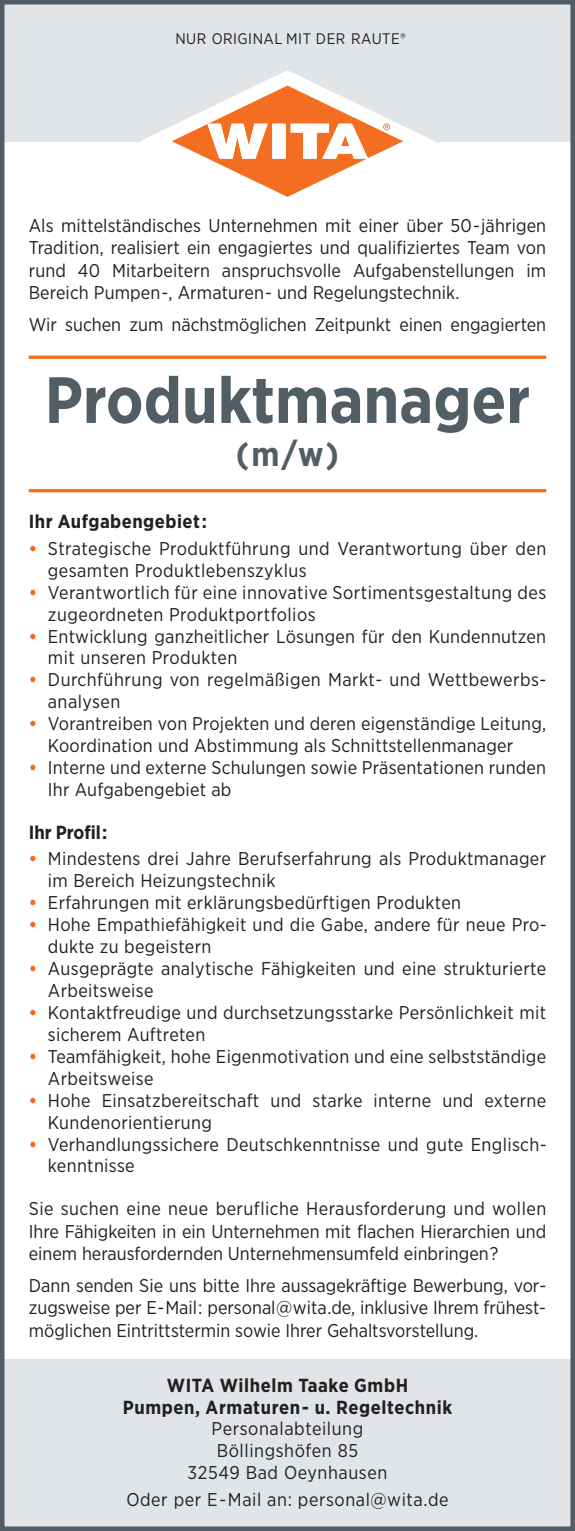
<style>
.page{position:relative;width:575px;height:1531px;background:#fff}
.page>*{position:absolute;margin:0;border:0;box-sizing:border-box;transform-origin:0 0}
.t1{font:700 65.25px "Gotham Narrow";color:#525e65}
.t2{font:700 33.52px "Gotham Narrow";color:#525e65}
.t3{font:700 18.9px/21.8px "Gotham Narrow";letter-spacing:.03em;color:#231f20;text-align:center}
.t4{font:18.45px/21.8px "Gotham Narrow";letter-spacing:.02em;color:#231f20}
.t5{font:18.45px "Gotham Narrow";color:#231f20}
.t6{font:15.3px "Gotham Narrow";letter-spacing:.03em;color:#231f20}
.s1{font-weight:700;color:#f36e21}
</style>
<div class="page">
<div style="left:0;top:0;width:574px;height:141px;background:#e1e5e8"></div>
<svg style="left:140px;top:70px;width:294px;height:72px"></svg>
<svg style="left:172px;top:86px;width:230px;height:111px"></svg>
<div style="left:0;top:1359px;width:574px;height:172px;background:#e1e5e8"></div>
<div style="left:0;top:0;width:574px;height:1531px;border:4px solid #525e65"></div>
<hr style="left:29px;top:489px;width:516px;height:3px;background:#f36e21">
<svg style="left:29px;top:355px;width:516px;height:4px;background:#f48443"></svg>
<p class="t6" style="left:175px;top:33px;width:232px">NUR ORIGINAL MIT DER RAUTE®</p>
<p class="t4" style="left:29px;top:215px;width:518px;line-height:22.5px;text-align:justify">Als mittelständisches Unternehmen mit einer über 50-jährigen Tradition, realisiert ein engagiertes und qualifiziertes Team von rund 40 Mitarbeitern anspruchsvolle Aufgabenstellungen im Bereich Pumpen-, Armaturen- und Regelungstechnik.</p>
<p class="t5" style="left:29px;top:318px;width:518px">Wir suchen zum nächstmöglichen Zeitpunkt einen engagierten</p>
<h1 class="t1" style="left:45px;top:377px;width:486px">Produktmanager</h1>
<h2 class="t2" style="left:235px;top:442px;width:105px">(m/w)</h2>
<p class="t3" style="left:29px;top:512px;width:179px">Ihr Aufgabengebiet:</p>
<p class="t4" style="left:48px;top:539px;width:499px;text-indent:-19px"><span class="s1">•</span> Strategische Produktführung und Verantwortung über den gesamten Produktlebenszyklus</p>
<p class="t4" style="left:48px;top:583px;width:499px;text-indent:-19px"><span class="s1">•</span> Verantwortlich für eine innovative Sortimentsgestaltung des zugeordneten Produktportfolios</p>
<p class="t4" style="left:48px;top:626px;width:499px;text-indent:-19px"><span class="s1">•</span> Entwicklung ganzheitlicher Lösungen für den Kundennutzen mit unseren Produkten</p>
<p class="t4" style="left:48px;top:670px;width:499px;text-indent:-19px"><span class="s1">•</span> Durchführung von regelmäßigen Markt- und Wettbewerbs&shy;analysen</p>
<p class="t4" style="left:48px;top:714px;width:499px;text-indent:-19px"><span class="s1">•</span> Vorantreiben von Projekten und deren eigenständige Leitung,<br>Koordination und Abstimmung als Schnittstellenmanager</p>
<p class="t4" style="left:48px;top:758px;width:499px;text-indent:-19px"><span class="s1">•</span> Interne und externe Schulungen sowie Präsentationen runden<br>Ihr Aufgabengebiet ab</p>
<p class="t3" style="left:29px;top:823px;width:80px">Ihr Profil:</p>
<p class="t4" style="left:48px;top:849px;width:499px;text-indent:-19px"><span class="s1">•</span> Mindestens drei Jahre Berufserfahrung als Produktmanager im Bereich Heizungstechnik</p>
<p class="t4" style="left:29px;top:893px;width:433px"><span class="s1">•</span> Erfahrungen mit erklärungsbedürftigen Produkten</p>
<p class="t4" style="left:48px;top:915px;width:499px;text-indent:-19px"><span class="s1">•</span> Hohe Empathiefähigkeit und die Gabe, andere für neue Pro&shy;dukte zu begeistern</p>
<p class="t4" style="left:48px;top:959px;width:499px;text-indent:-19px"><span class="s1">•</span> Ausgeprägte analytische Fähigkeiten und eine strukturierte<br>Arbeitsweise</p>
<p class="t4" style="left:48px;top:1003px;width:499px;text-indent:-19px"><span class="s1">•</span> Kontaktfreudige und durchsetzungsstarke Persönlichkeit mit sicherem Auftreten</p>
<p class="t4" style="left:48px;top:1047px;width:499px;text-indent:-19px"><span class="s1">•</span> Teamfähigkeit, hohe Eigenmotivation und eine selbstständige<br>Arbeitsweise</p>
<p class="t4" style="left:48px;top:1090px;width:499px;text-indent:-19px"><span class="s1">•</span> Hohe Einsatzbereitschaft und starke interne und externe<br>Kundenorientierung</p>
<p class="t4" style="left:48px;top:1134px;width:499px;text-indent:-19px"><span class="s1">•</span> Verhandlungssichere Deutschkenntnisse und gute Englisch&shy;kenntnisse</p>
<p class="t4" style="left:29px;top:1199px;width:518px;line-height:22.5px;text-align:justify">Sie suchen eine neue berufliche Herausforderung und wollen Ihre Fähigkeiten in ein Unternehmen mit flachen Hierarchien und einem herausfordernden Unternehmensumfeld einbringen?</p>
<p class="t4" style="left:29px;top:1275px;width:518px;line-height:22.5px;text-align:justify">Dann senden Sie uns bitte Ihre aussagekräftige Bewerbung, vor&shy;zugsweise per E-Mail: personal@wita.de, inklusive Ihrem frühest&shy;möglichen Eintrittstermin sowie Ihrer Gehaltsvorstellung.</p>
<p class="t3" style="left:123px;top:1375px;width:330px">WITA Wilhelm Taake GmbH<br>Pumpen, Armaturen- u. Regeltechnik</p>
<p class="t4" style="left:187px;top:1419px;width:201px;text-align:center">Personalabteilung<br>Böllingshöfen 85<br>32549 Bad Oeynhausen</p>
<p class="t4" style="left:126px;top:1490px;width:323px">Oder per E-Mail an: personal@wita.de</p>
</div>
